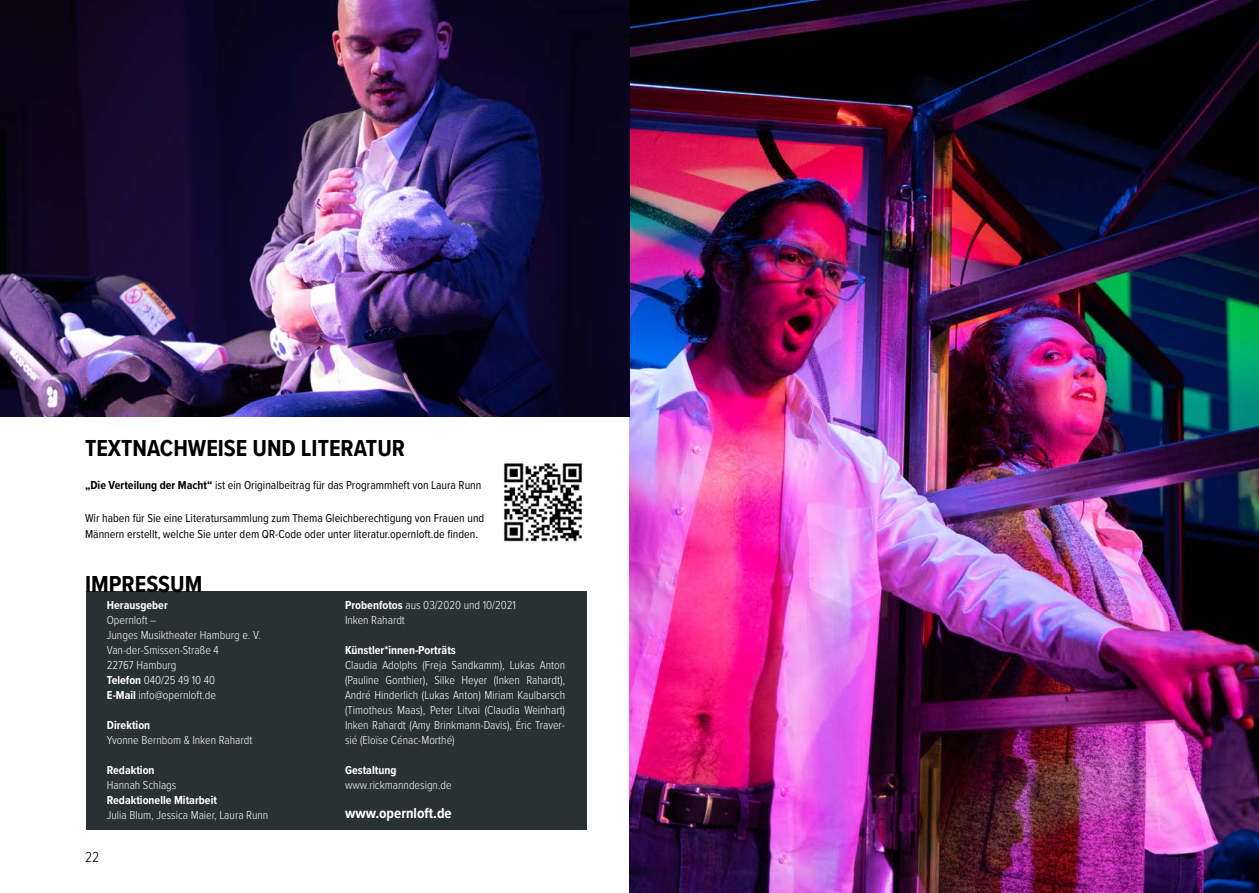
<style>
.page{position:relative;width:1259px;height:893px;background:#fff}
.page>*{position:absolute;margin:0;border:0;box-sizing:border-box;transform-origin:0 0}
.t1{font:700 24px "Proxima Nova Cond";color:#000}
.t2{font:700 15px "Proxima Nova Cond";color:#fff}
.t3{font:300 15px "Proxima Nova Cond";color:#000}
.t4{font:300 12px/15px "Proxima Nova Cond";color:#fff}
.t5{font:12px/16.5px "Proxima Nova Cond";color:#000}
.t6{font:700 12px "Proxima Nova Cond";color:#fff}
.s1{font-weight:700}
</style>
<div class="page">
<div style="left:86px;top:591px;width:500px;height:238px;background:#283233"></div>
<img style="left:629px;top:0;width:630px;height:893px">
<img style="left:0;top:0;width:629px;height:417px">
<img style="left:504px;top:463px;width:78px;height:79px">
<h1 class="t1" style="left:85px;top:430px;width:321px">TEXTNACHWEISE UND LITERATUR</h1>
<p class="t5" style="left:85px;top:476px;width:398px"><span class="s1">„Die Verteilung der Macht“</span> ist ein Originalbeitrag für das Programmheft von Laura Runn</p>
<p class="t5" style="left:85px;top:509px;width:401px">Wir haben für Sie eine Literatursammlung zum Thema Gleichberechtigung von Frauen und<br>Männern erstellt, welche Sie unter dem QR-Code oder unter literatur.opernloft.de finden.</p>
<h1 class="t1" style="left:85px;top:566px;width:119px">IMPRESSUM</h1>
<p class="t6" style="left:107px;top:596px;width:62px">Herausgeber</p>
<p class="t4" style="left:107px;top:612px;width:155px">Opernloft –<br>Junges Musiktheater Hamburg e. V.<br>Van-der-Smissen-Straße 4<br>22767 Hamburg<br><span class="s1">Telefon</span> 040/25 49 10 40<br><span class="s1">E-Mail</span> info@opernloft.de</p>
<p class="t6" style="left:107px;top:716px;width:45px">Direktion</p>
<p class="t4" style="left:107px;top:732px;width:147px">Yvonne Bernbom &amp; Inken Rahardt</p>
<p class="t6" style="left:107px;top:761px;width:49px">Redaktion</p>
<p class="t4" style="left:107px;top:777px;width:71px">Hannah Schlags</p>
<p class="t6" style="left:107px;top:791px;width:112px">Redaktionelle Mitarbeit</p>
<p class="t4" style="left:107px;top:807px;width:163px">Julia Blum, Jessica Maier, Laura Runn</p>
<p class="t3" style="left:85px;top:846px;width:16px">22</p>
<p class="t4" style="left:345px;top:597px;width:172px"><span class="s1">Probenfotos</span> aus 03/2020 und 10/2021<br>Inken Rahardt</p>
<p class="t6" style="left:345px;top:641px;width:112px">Künstler*innen-Porträts</p>
<p class="t4" style="left:345px;top:657px;width:222px;text-align:justify">Claudia Adolphs (Freja Sandkamm), Lukas Anton (Pauline Gonthier), Silke Heyer (Inken Rahardt), André Hinderlich (Lukas Anton) Miriam Kaulbarsch (Timotheus Maas), Peter Litvai (Claudia Weinhart)<br>Inken Rahardt (Amy Brinkmann-Davis), Éric Traver&shy;sié (Eloïse Cénac-Morthé)</p>
<p class="t6" style="left:345px;top:761px;width:53px">Gestaltung</p>
<p class="t4" style="left:345px;top:777px;width:108px">www.rickmanndesign.de</p>
<p class="t2" style="left:345px;top:801px;width:108px">www.opernloft.de</p>
</div>
